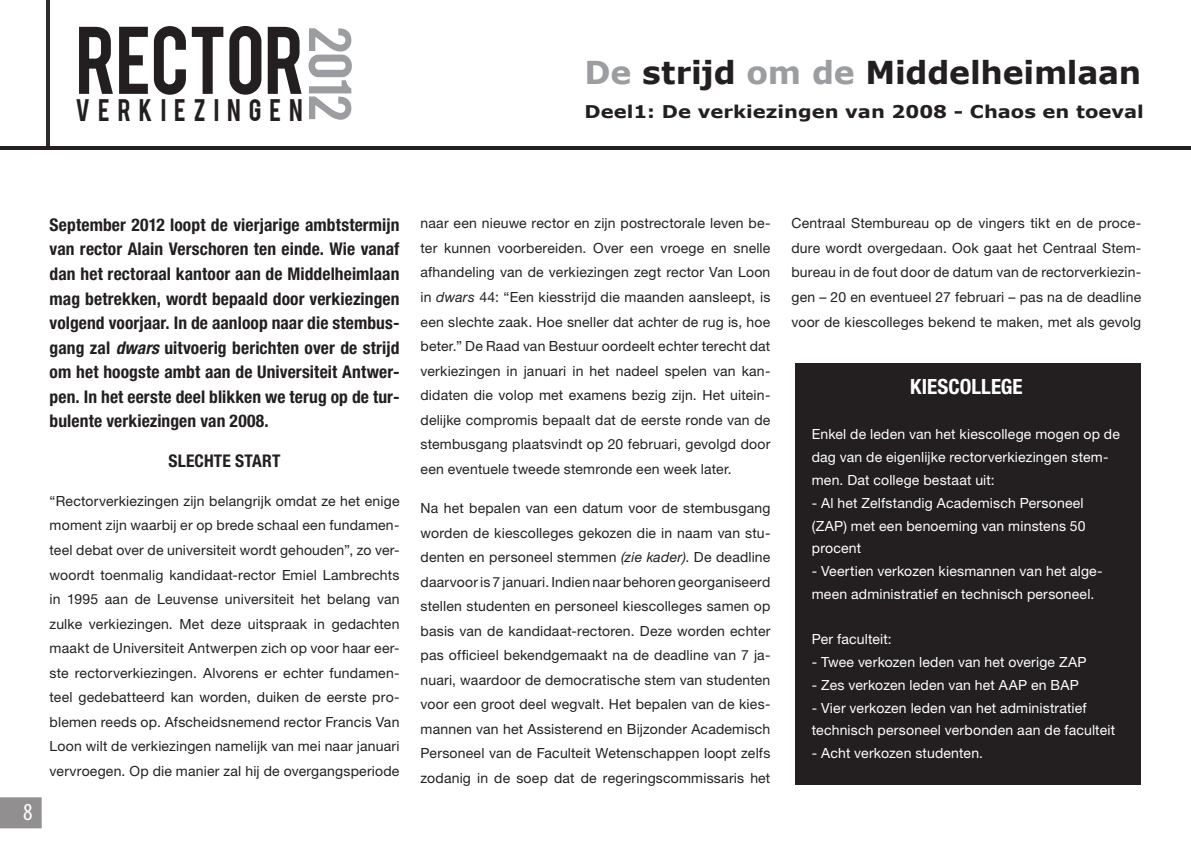
<style>
.page{position:relative;width:1191px;height:844px;background:#fff}
.page>*{position:absolute;margin:0;border:0;box-sizing:border-box;transform-origin:0 0}
.t1{font:75.25px "Bebas";letter-spacing:-.01em;color:#231f20}
.t2{font:47.6px "Bebas";color:#9b9da0;scale:1.12 1}
.t3{font:700 31.5px "Verdana";letter-spacing:-.005em;color:#231f20}
.t4{font:24.5px "Bebas";letter-spacing:.325em;color:#231f20}
.t5{font:condensed 24.5px "Myriad Pro";color:#fff}
.t6{font:700 condensed 21px "Helvetica Neue LT Std";color:#fff}
.t7{font:700 condensed 17.5px/24.5px "Helvetica Neue LT Std";letter-spacing:.005em;color:#231f20;text-align:justify}
.t8{font:700 17.5px "Verdana";color:#231f20;scale:1.12 1}
.t9{font:14px/24.5px "Helvetica Neue LT Std";letter-spacing:.015em;color:#231f20;text-align:justify}
.t10{font:14px/22.8px "Helvetica Neue LT Std";letter-spacing:.015em;color:#fff}
.s1{color:#9b9da0}
.s2{font-style:italic}
</style>
<div class="page">
<svg style="left:0;top:797px;width:42px;height:31px"></svg>
<hr style="left:0;top:146px;width:1191px;height:3px;background:#231f20">
<hr style="left:46px;top:0;width:4px;height:146px;background:#2c2a2b">
<div style="left:795px;top:364px;width:346px;height:420px;background:#231f20"></div>
<h1 class="t1" style="left:76px;top:6px;width:224px">RECTOR</h1>
<h2 class="t2" style="left:365px;top:26px;width:87px;rotate:90deg">2012</h2>
<h3 class="t4" style="left:75px;top:92px;width:229px">VERKIEZINGEN</h3>
<h3 class="t3" style="left:584px;top:52px;width:558px"><span class="s1">De</span> strijd <span class="s1">om de</span> Middelheimlaan</h3>
<p class="t8" style="left:584px;top:100px;width:501px">Deel1: De verkiezingen van 2008 - Chaos en toeval</p>
<h3 class="t5" style="left:23px;top:798px;width:11px">8</h3>
<p class="t7" style="left:50px;top:212px;width:351px">September 2012 loopt de vierjarige ambtstermijn van rector Alain Verschoren ten einde. Wie vanaf dan het rectoraal kantoor aan de Middelheimlaan mag betrekken, wordt bepaald door verkiezingen volgend voorjaar. In de aanloop naar die stembus&shy;gang zal <span class="s2">dwars</span> uitvoerig berichten over de strijd om het hoogste ambt aan de Universiteit Antwer&shy;pen. In het eerste deel blikken we terug op de tur&shy;bulente verkiezingen van 2008.</p>
<p class="t7" style="left:169px;top:447px;width:28px">Slechte</p>
<p class="t7" style="left:235px;top:447px;width:10px">start</p>
<p class="t9" style="left:50px;top:488px;width:351px">“Rectorverkiezingen zijn belangrijk omdat ze het enige moment zijn waarbij er op brede schaal een fundamen&shy;teel debat over de universiteit wordt gehouden”, zo ver&shy;woordt toenmalig kandidaat-rector Emiel Lambrechts in 1995 aan de Leuvense universiteit het belang van zulke verkiezingen. Met deze uitspraak in gedachten maakt de Universiteit Antwerpen zich op voor haar eer&shy;ste rectorverkiezingen. Alvorens er echter fundamen&shy;teel gedebatteerd kan worden, duiken de eerste pro&shy;blemen reeds op. Afscheidsnemend rector Francis Van Loon wilt de verkiezingen namelijk van mei naar januari vervroegen. Op die manier zal hij de overgangsperiode</p>
<p class="t9" style="left:420px;top:211px;width:351px">naar een nieuwe rector en zijn postrectorale leven be&shy;ter kunnen voorbereiden. Over een vroege en snelle afhandeling van de verkiezingen zegt rector Van Loon in <span class="s2">dwars</span> 44: “Een kiesstrijd die maanden aansleept, is een slechte zaak. Hoe sneller dat achter de rug is, hoe beter.” De Raad van Bestuur oordeelt echter terecht dat verkiezingen in januari in het nadeel spelen van kan&shy;didaten die volop met examens bezig zijn. Het uitein&shy;delijke compromis bepaalt dat de eerste ronde van de stembusgang plaatsvindt op 20 februari, gevolgd door een eventuele tweede stemronde een week later.</p>
<p class="t9" style="left:420px;top:495px;width:351px">Na het bepalen van een datum voor de stembusgang worden de kiescolleges gekozen die in naam van stu&shy;denten en personeel stemmen <span class="s2">(zie kader)</span>. De deadline daarvoor is 7 januari. Indien naar behoren georganiseerd stellen studenten en personeel kiescolleges samen op basis van de kandidaat-rectoren. Deze worden echter pas officieel bekendgemaakt na de deadline van 7 ja&shy;nuari, waardoor de democratische stem van studenten voor een groot deel wegvalt. Het bepalen van de kies&shy;mannen van het Assisterend en Bijzonder Academisch Personeel van de Faculteit Wetenschappen loopt zelfs zodanig in de soep dat de regeringscommissaris het</p>
<p class="t9" style="left:791px;top:211px;width:351px">Centraal Stembureau op de vingers tikt en de proce&shy;dure wordt overgedaan. Ook gaat het Centraal Stem&shy;bureau in de fout door de datum van de rectorverkiezin&shy;gen – 20 en eventueel 27 februari – pas na de deadline voor de kiescolleges bekend te maken, met als gevolg</p>
<h3 class="t6" style="left:910px;top:373px;width:23px">Kiesco</h3>
<h3 class="t6" style="left:971px;top:373px;width:31px">llege</h3>
<p class="t10" style="left:812px;top:423px;width:309px">Enkel de leden van het kiescollege mogen op de dag van de eigenlijke rectorverkiezingen stem&shy;men. Dat college bestaat uit:</p>
<p class="t10" style="left:812px;top:491px;width:275px">- Al het Zelfstandig Academisch Personeel (ZAP) met een benoeming van minstens 50 procent</p>
<p class="t10" style="left:812px;top:559px;width:292px">- Veertien verkozen kiesmannen van het alge&shy;meen administratief en technisch personeel.</p>
<p class="t10" style="left:812px;top:627px;width:81px">Per faculteit:</p>
<p class="t10" style="left:812px;top:650px;width:276px">- Twee verkozen leden van het overige ZAP</p>
<p class="t10" style="left:812px;top:673px;width:268px">- Zes verkozen leden van het AAP en BAP</p>
<p class="t10" style="left:812px;top:696px;width:305px">- Vier verkozen leden van het administratief technisch personeel verbonden aan de faculteit</p>
<p class="t10" style="left:812px;top:741px;width:173px">- Acht verkozen studenten.</p>
</div>
